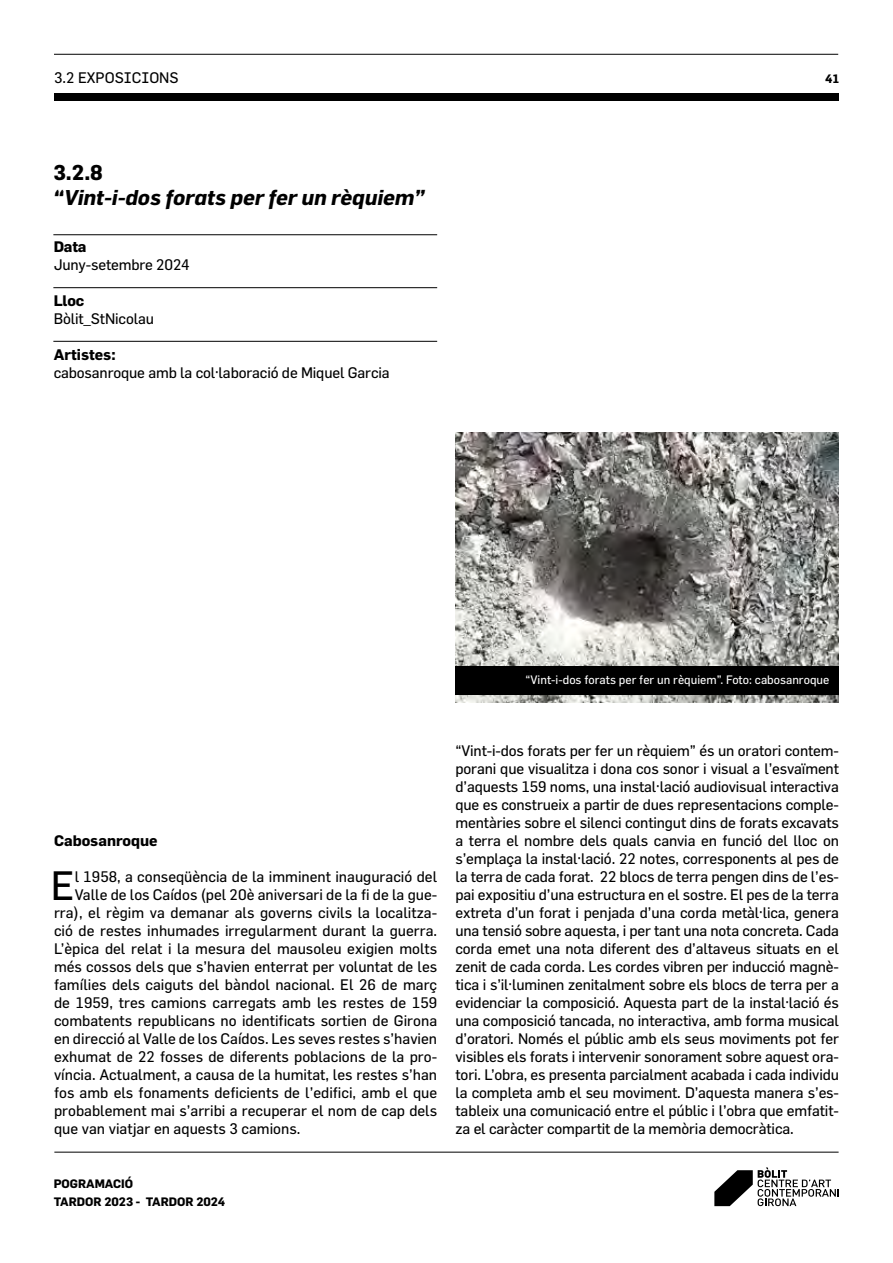
<style>
.page{position:relative;width:893px;height:1263px;background:#fff}
.page>*{position:absolute;margin:0;border:0;box-sizing:border-box;transform-origin:0 0}
.t1{font:40.2px "Flama";color:#000}
.t2{font:italic 700 21px "Flama";color:#000}
.t3{font:700 21px "Flama";color:#000}
.t4{font:15px/18px "Flama";color:#000;text-align:justify}
.t5{font:700 15px "Flama";color:#000}
.t6{font:12px "Flama";color:#fff}
.t7{font:700 12px/18px "Flama";color:#000}
</style>
<div class="page">
<hr style="left:54px;top:1152px;width:785px;height:1px;background:#000">
<hr style="left:54px;top:54px;width:784px;height:1px;background:#000">
<svg style="left:714px;top:1167px;width:125px;height:39px"></svg>
<hr style="left:53px;top:234px;width:384px;height:1px;background:#000">
<hr style="left:53px;top:287px;width:384px;height:1px;background:#000">
<hr style="left:53px;top:341px;width:384px;height:1px;background:#000">
<div style="left:54px;top:94px;width:785px;height:7px;background:#000"></div>
<img style="left:455px;top:432px;width:384px;height:270px">
<div style="left:455px;top:666px;width:384px;height:28px;background:#000"></div>
<p class="t4" style="left:54px;top:68px;width:126px">3.2 EXPOSICIONS</p>
<h2 class="t3" style="left:53px;top:157px;width:51px">3.2.8</h2>
<h2 class="t2" style="left:53px;top:185px;width:374px">“Vint-i-dos forats per fer un rèquiem”</h2>
<p class="t5" style="left:54px;top:236px;width:34px">Data</p>
<p class="t4" style="left:54px;top:255px;width:138px">Juny-setembre 2024</p>
<p class="t5" style="left:54px;top:290px;width:32px">Lloc</p>
<p class="t4" style="left:54px;top:309px;width:102px">Bòlit_StNicolau</p>
<p class="t5" style="left:54px;top:344px;width:63px">Artistes:</p>
<p class="t4" style="left:54px;top:363px;width:337px">cabosanroque amb la col·laboració de Miquel Garcia</p>
<p class="t7" style="left:825px;top:69px;width:15px">41</p>
<p class="t6" style="left:525px;top:672px;width:305px">“Vint-i-dos forats per fer un rèquiem”. Foto: cabosanroque</p>
<p class="t5" style="left:54px;top:830px;width:105px">Cabosanroque</p>
<h1 class="t1" style="left:51px;top:861px;width:25px">E</h1>
<p class="t4" style="left:75px;top:867px;width:364px">l 1958, a conseqüència de la imminent inauguració del</p>
<p class="t4" style="left:75px;top:885px;width:364px">Valle de los Caídos (pel 20è aniversari de la fi de la gue-</p>
<p class="t4" style="left:54px;top:903px;width:385px">rra), el règim va demanar als governs civils la localitza-</p>
<p class="t4" style="left:54px;top:921px;width:385px">ció de restes inhumades irregularment durant la guerra.</p>
<p class="t4" style="left:54px;top:939px;width:385px">L’èpica del relat i la mesura del mausoleu exigien molts</p>
<p class="t4" style="left:54px;top:957px;width:385px">més cossos dels que s’havien enterrat per voluntat de les</p>
<p class="t4" style="left:54px;top:975px;width:385px">famílies dels caiguts del bàndol nacional. El 26 de març</p>
<p class="t4" style="left:54px;top:993px;width:385px">de 1959, tres camions carregats amb les restes de 159</p>
<p class="t4" style="left:54px;top:1011px;width:385px">combatents republicans no identificats sortien de Girona</p>
<p class="t4" style="left:54px;top:1029px;width:385px">en direcció al Valle de los Caídos. Les seves restes s’havien</p>
<p class="t4" style="left:54px;top:1047px;width:385px">exhumat de 22 fosses de diferents poblacions de la pro-</p>
<p class="t4" style="left:54px;top:1065px;width:385px">víncia. Actualment, a causa de la humitat, les restes s’han</p>
<p class="t4" style="left:54px;top:1083px;width:385px">fos amb els fonaments deficients de l’edifici, amb el que</p>
<p class="t4" style="left:54px;top:1101px;width:385px">probablement mai s’arribi a recuperar el nom de cap dels</p>
<p class="t4" style="left:54px;top:1119px;width:248px">que van viatjar en aquests 3 camions.</p>
<p class="t7" style="left:54px;top:1174px;width:173px">POGRAMACIÓ<br>TARDOR 2023 - TARDOR 2024</p>
<p class="t4" style="left:455px;top:741px;width:385px">“Vint-i-dos forats per fer un rèquiem” és un oratori contem&shy;porani que visualitza i dona cos sonor i visual a l’esvaïment d’aquests 159 noms, una instal·lació audiovisual interactiva que es construeix a partir de dues representacions comple&shy;mentàries sobre el silenci contingut dins de forats excavats a terra el nombre dels quals canvia en funció del lloc on s’emplaça la instal·lació. 22 notes, corresponents al pes de la terra de cada forat. 22 blocs de terra pengen dins de l’es&shy;pai expositiu d’una estructura en el sostre. El pes de la terra extreta d’un forat i penjada d’una corda metàl·lica, genera una tensió sobre aquesta, i per tant una nota concreta. Cada corda emet una nota diferent des d’altaveus situats en el zenit de cada corda. Les cordes vibren per inducció magnè&shy;tica i s’il·luminen zenitalment sobre els blocs de terra per a evidenciar la composició. Aquesta part de la instal·lació és una composició tancada, no interactiva, amb forma musical d’oratori. Només el públic amb els seus moviments pot fer visibles els forats i intervenir sonorament sobre aquest ora&shy;tori. L’obra, es presenta parcialment acabada i cada individu la completa amb el seu moviment. D’aquesta manera s’es&shy;tableix una comunicació entre el públic i l’obra que emfatit&shy;za el caràcter compartit de la memòria democràtica.</p>
</div>
